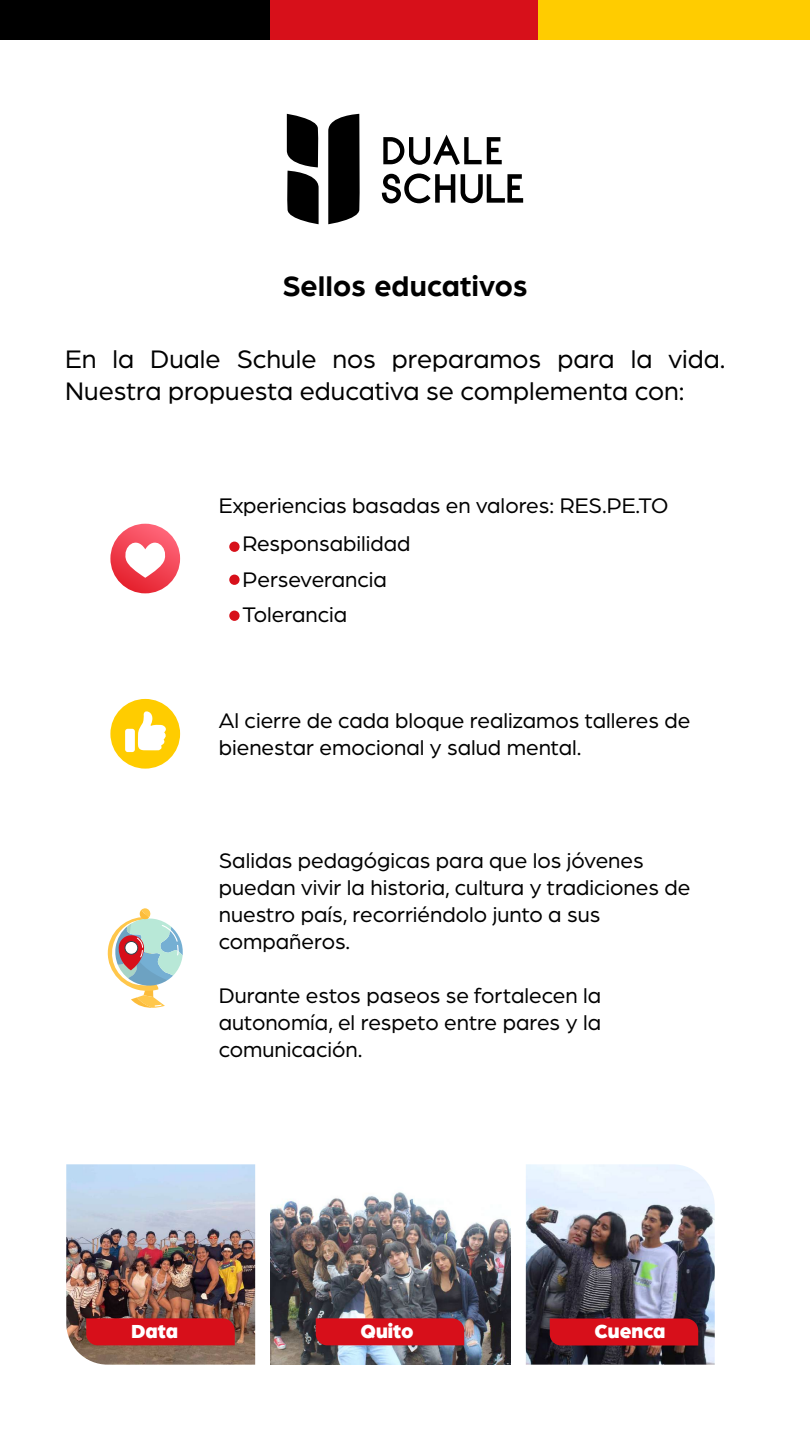
<style>
.page{position:relative;width:810px;height:1440px;background:#fff}
.page>*{position:absolute;margin:0;border:0;box-sizing:border-box;transform-origin:0 0}
.t1{font:700 30px "Arboria";color:#000}
.t2{font:27px/32.4px "Arboria";color:#000}
.t3{font:22.5px/27px "Arboria";color:#000}
.t4{font:900 20.4px "Arboria";color:#fff}
</style>
<div class="page">
<svg style="left:328px;top:114px;width:32px;height:110px;background:#181818"></svg>
<svg style="left:287px;top:114px;width:32px;height:110px"></svg>
<svg style="left:383px;top:135px;width:119px;height:30px"></svg>
<svg style="left:382px;top:174px;width:73px;height:29px"></svg>
<svg style="left:461px;top:174px;width:62px;height:29px"></svg>
<div style="left:0;top:0;width:271px;height:40px;background:#000"></div>
<div style="left:271px;top:0;width:273px;height:40px;background:#d7101a"></div>
<div style="left:539px;top:0;width:271px;height:40px;background:#fc0"></div>
<img style="left:271px;top:1192px;width:239px;height:173px">
<div style="left:316px;top:1318px;width:148px;height:27px;background:#d70f1a"></div>
<img style="left:66px;top:1164px;width:189px;height:201px">
<img style="left:526px;top:1164px;width:189px;height:201px">
<div style="left:86px;top:1318px;width:149px;height:27px;background:#d70f1a"></div>
<svg style="left:550px;top:1318px;width:148px;height:28px;background:#cf101b"></svg>
<div style="left:110px;top:699px;width:70px;height:70px;background:#fc0;border-radius:50%"></div>
<div style="left:125px;top:729px;width:10px;height:23px;background:#fff;border-radius:3px"></div>
<svg style="left:138px;top:711px;width:28px;height:39px"></svg>
<svg style="left:110px;top:524px;width:70px;height:69px;background:#f14454"></svg>
<svg style="left:122px;top:535px;width:46px;height:43px"></svg>
<div style="left:229px;top:542px;width:11px;height:10px;background:#d7101a;border-radius:50%"></div>
<div style="left:229px;top:575px;width:11px;height:10px;background:#d7101a;border-radius:50%"></div>
<div style="left:229px;top:611px;width:11px;height:10px;background:#d7101a;border-radius:50%"></div>
<svg style="left:107px;top:908px;width:76px;height:100px"></svg>
<h1 class="t1" style="left:282px;top:265px;width:247px">Sellos educativos</h1>
<p class="t2" style="left:65px;top:342px;width:662px">En la Duale Schule nos preparamos para la vida.<br>Nuestra propuesta educativa se complementa con:</p>
<p class="t3" style="left:243px;top:486px;width:427px;line-height:38px;text-indent:-24px">Experiencias basadas en valores: RES.PE.TO<br>Responsabilidad</p>
<p class="t3" style="left:243px;top:561px;width:146px;line-height:35.2px">Perseverancia<br>Tolerancia</p>
<p class="t3" style="left:219px;top:706px;width:473px">Al cierre de cada bloque realizamos talleres de bienestar emocional y salud mental.</p>
<p class="t3" style="left:219px;top:846px;width:473px">Salidas pedagógicas para que los jóvenes puedan vivir la historia, cultura y tradiciones de nuestro país, recorriéndolo junto a sus compañeros.</p>
<p class="t3" style="left:219px;top:981px;width:384px;text-align:justify">Durante estos paseos se fortalecen la autonomía, el respeto entre pares y la comunicación.</p>
<p class="t4" style="left:131px;top:1316px;width:49px">Data</p>
<p class="t4" style="left:361px;top:1316px;width:55px">Quito</p>
<p class="t4" style="left:595px;top:1316px;width:73px">Cuenca</p>
</div>
